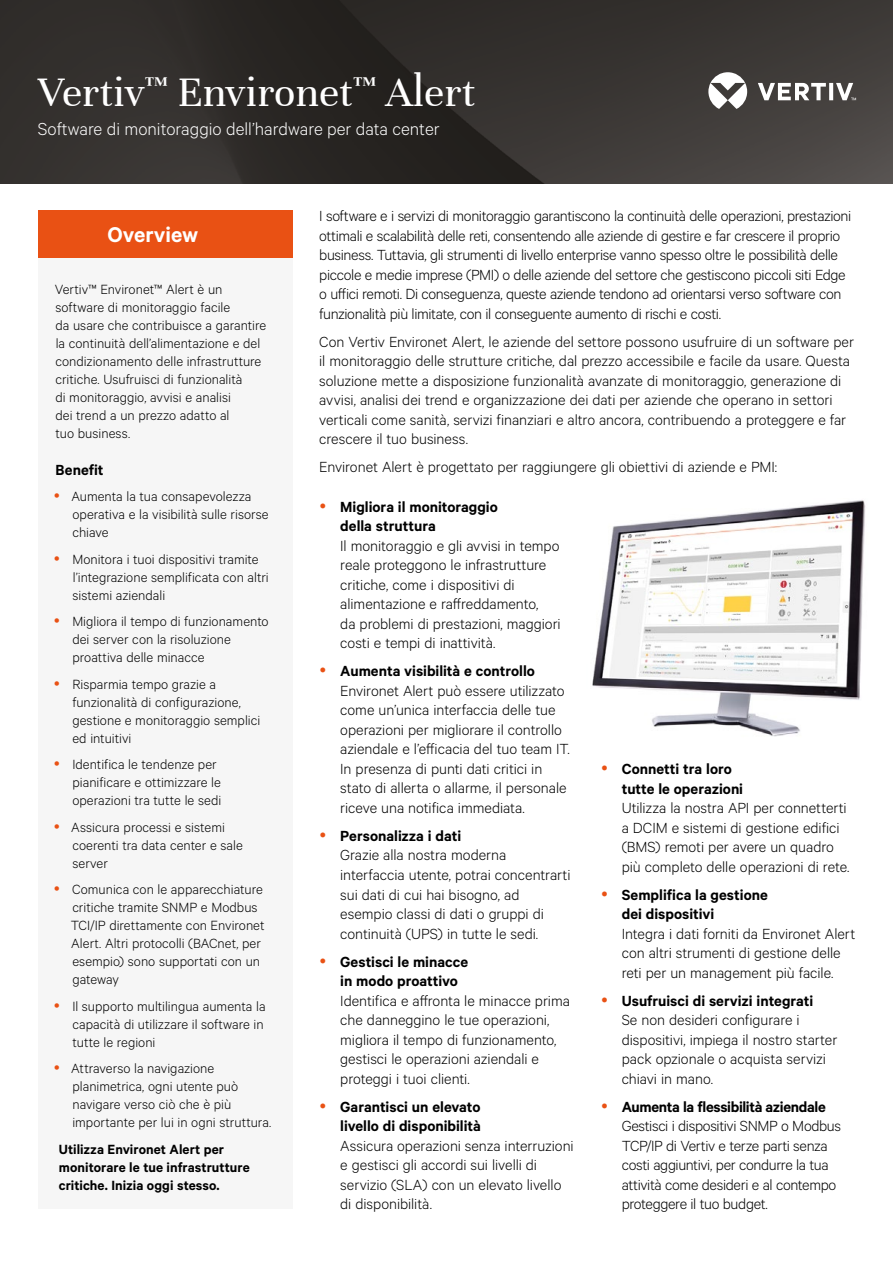
<style>
.page{position:relative;width:893px;height:1263px;background:#fff}
.page>*{position:absolute;margin:0;border:0;box-sizing:border-box;transform-origin:0 0}
.t1{font:45px "Unna";color:#fff}
.t2{font:600 24px "Calibre";color:#fff}
.t3{font:300 19.5px "Calibre";color:#fff}
.t4{font:300 16.5px/19.5px "Calibre";letter-spacing:-.005em;color:#000}
.t5{font:600 16.5px/19.5px "Calibre";color:#000}
.t6{font:600 16.5px "Calibre";letter-spacing:-.02em;color:#000}
.t7{font:300 15px/18px "Calibre";color:#000}
.t8{font:600 15px/18px "Calibre";color:#000}
</style>
<div class="page">
<img style="left:0;top:0;width:893px;height:183px">
<svg style="left:708px;top:72px;width:148px;height:37px"></svg>
<img style="left:592px;top:500px;width:274px;height:237px">
<div style="left:38px;top:254px;width:254px;height:955px;background:#f6f6f6"></div>
<div style="left:38px;top:211px;width:254px;height:47px;background:#e95114"></div>
<h1 class="t1" style="left:38px;top:67px;width:439px">Vertiv<sup>™</sup> Environet<sup>™</sup> Alert</h1>
<p class="t3" style="left:38px;top:118px;width:403px">Software di monitoraggio dell’hardware per data center</p>
<h2 class="t2" style="left:108px;top:221px;width:92px">Overview</h2>
<p class="t7" style="left:55px;top:280px;width:213px">Vertiv™ Environet™ Alert è un software di monitoraggio facile<br>da usare che contribuisce a garantire la continuità dell’alimentazione e del condizionamento delle infrastrutture critiche. Usufruisci di funzionalità<br>di monitoraggio, avvisi e analisi<br>dei trend a un prezzo adatto al<br>tuo business.</p>
<p class="t5" style="left:56px;top:459px;width:50px">Benefit</p>
<p class="t7" style="left:71px;top:487px;width:199px">Aumenta la tua consapevolezza operativa e la visibilità sulle risorse chiave</p>
<p class="t7" style="left:72px;top:549px;width:198px">Monitora i tuoi dispositivi tramite l’integrazione semplificata con altri sistemi aziendali</p>
<p class="t7" style="left:72px;top:612px;width:198px">Migliora il tempo di funzionamento dei server con la risoluzione proattiva delle minacce</p>
<p class="t7" style="left:72px;top:674px;width:189px">Risparmia tempo grazie a funzionalità di configurazione, gestione e monitoraggio semplici ed intuitivi</p>
<p class="t7" style="left:72px;top:755px;width:150px">Identifica le tendenze per pianificare e ottimizzare le operazioni tra tutte le sedi</p>
<p class="t7" style="left:71px;top:817px;width:173px">Assicura processi e sistemi coerenti tra data center e sale server</p>
<p class="t7" style="left:71px;top:880px;width:195px">Comunica con le apparecchiature critiche tramite SNMP e Modbus<br>TCI/IP direttamente con Environet<br>Alert. Altri protocolli (BACnet, per esempio) sono supportati con un gateway</p>
<p class="t7" style="left:72px;top:996px;width:195px">Il supporto multilingua aumenta la capacità di utilizzare il software in tutte le regioni</p>
<p class="t7" style="left:71px;top:1059px;width:201px">Attraverso la navigazione planimetrica, ogni utente può navigare verso ciò che è più importante per lui in ogni struttura.</p>
<p class="t8" style="left:59px;top:1140px;width:192px">Utilizza Environet Alert per monitorare le tue infrastrutture critiche. Inizia oggi stesso.</p>
<p class="t4" style="left:319px;top:206px;width:534px">I software e i servizi di monitoraggio garantiscono la continuità delle operazioni, prestazioni ottimali e scalabilità delle reti, consentendo alle aziende di gestire e far crescere il proprio business. Tuttavia, gli strumenti di livello enterprise vanno spesso oltre le possibilità delle piccole e medie imprese (PMI) o delle aziende del settore che gestiscono piccoli siti Edge o uffici remoti. Di conseguenza, queste aziende tendono ad orientarsi verso software con funzionalità più limitate, con il conseguente aumento di rischi e costi.</p>
<p class="t4" style="left:319px;top:331px;width:536px">Con Vertiv Environet Alert, le aziende del settore possono usufruire di un software per il monitoraggio delle strutture critiche, dal prezzo accessibile e facile da usare. Questa soluzione mette a disposizione funzionalità avanzate di monitoraggio, generazione di avvisi, analisi dei trend e organizzazione dei dati per aziende che operano in settori verticali come sanità, servizi finanziari e altro ancora, contribuendo a proteggere e far crescere il tuo business.</p>
<p class="t4" style="left:319px;top:457px;width:459px">Environet Alert è progettato per raggiungere gli obiettivi di aziende e PMI:</p>
<p class="t5" style="left:340px;top:496px;width:159px">Migliora il monitoraggio della struttura</p>
<p class="t4" style="left:340px;top:535px;width:222px">Il monitoraggio e gli avvisi in tempo reale proteggono le infrastrutture critiche, come i dispositivi di alimentazione e raffreddamento,<br>da problemi di prestazioni, maggiori costi e tempi di inattività.</p>
<p class="t5" style="left:340px;top:661px;width:196px">Aumenta visibilità e controllo</p>
<p class="t4" style="left:340px;top:680px;width:231px">Environet Alert può essere utilizzato come un’unica interfaccia delle tue operazioni per migliorare il controllo aziendale e l’efficacia del tuo team IT.<br>In presenza di punti dati critici in stato di allerta o allarme, il personale riceve una notifica immediata.</p>
<p class="t5" style="left:340px;top:826px;width:122px">Personalizza i dati</p>
<p class="t4" style="left:340px;top:845px;width:232px">Grazie alla nostra moderna interfaccia utente, potrai concentrarti sui dati di cui hai bisogno, ad esempio classi di dati o gruppi di continuità (UPS) in tutte le sedi.</p>
<p class="t5" style="left:340px;top:951px;width:129px">Gestisci le minacce in modo proattivo</p>
<p class="t4" style="left:340px;top:990px;width:231px">Identifica e affronta le minacce prima che danneggino le tue operazioni, migliora il tempo di funzionamento, gestisci le operazioni aziendali e proteggi i tuoi clienti.</p>
<p class="t5" style="left:340px;top:1096px;width:142px">Garantisci un elevato livello di disponibilità</p>
<p class="t4" style="left:340px;top:1135px;width:235px">Assicura operazioni senza interruzioni e gestisci gli accordi sui livelli di servizio (SLA) con un elevato livello di disponibilità.</p>
<p class="t5" style="left:622px;top:759px;width:123px">Connetti tra loro tutte le operazioni</p>
<p class="t4" style="left:622px;top:797px;width:229px">Utilizza la nostra API per connetterti a DCIM e sistemi di gestione edifici (BMS) remoti per avere un quadro più completo delle operazioni di rete.</p>
<p class="t5" style="left:622px;top:884px;width:148px">Semplifica la gestione dei dispositivi</p>
<p class="t4" style="left:622px;top:923px;width:235px">Integra i dati forniti da Environet Alert con altri strumenti di gestione delle reti per un management più facile.</p>
<p class="t5" style="left:622px;top:990px;width:193px">Usufruisci di servizi integrati</p>
<p class="t4" style="left:622px;top:1009px;width:217px">Se non desideri configurare i dispositivi, impiega il nostro starter pack opzionale o acquista servizi chiavi in mano.</p>
<p class="t6" style="left:622px;top:1097px;width:206px">Aumenta la flessibilità aziendale</p>
<p class="t4" style="left:622px;top:1115px;width:221px">Gestisci i dispositivi SNMP o Modbus TCP/IP di Vertiv e terze parti senza costi aggiuntivi, per condurre la tua attività come desideri e al contempo proteggere il tuo budget.</p>
</div>
